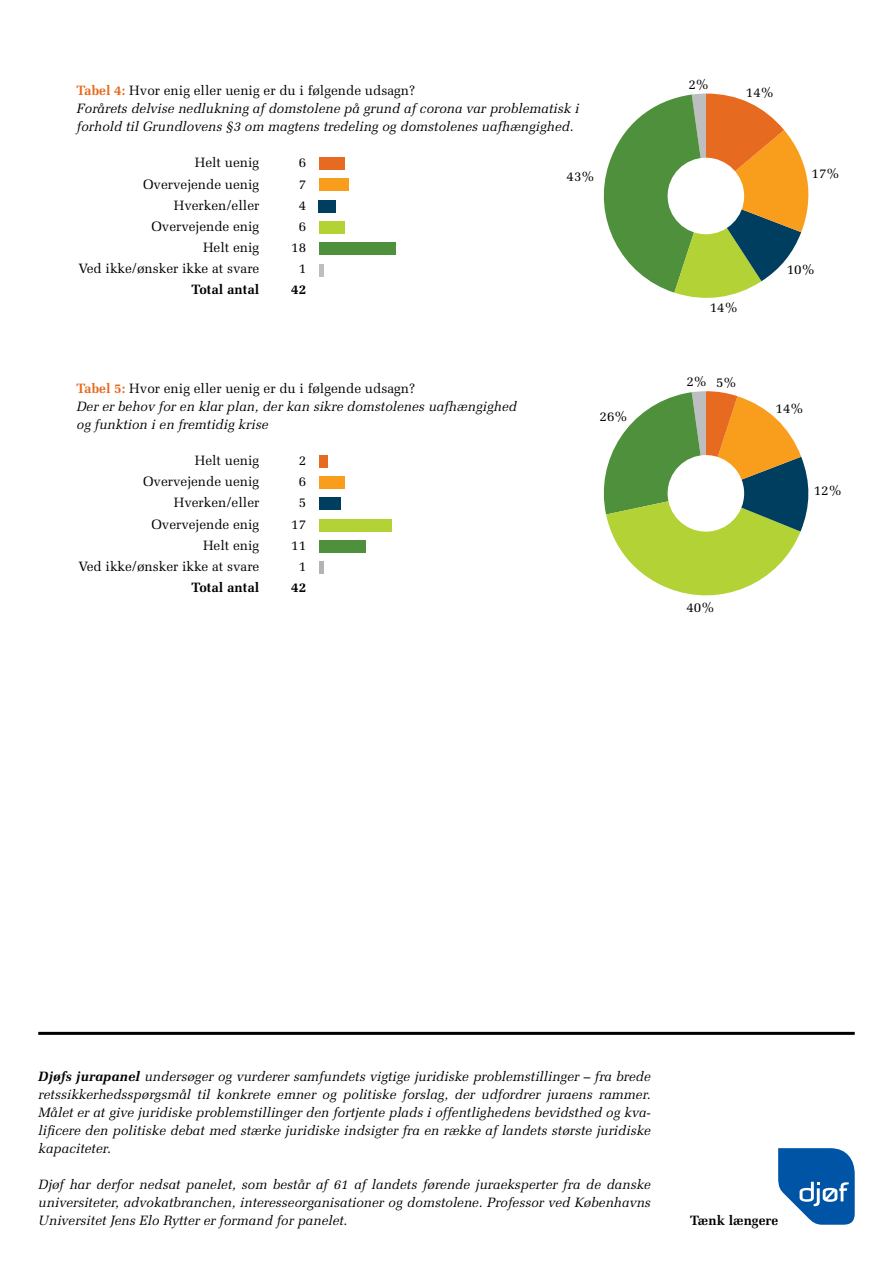
<style>
.page{position:relative;width:893px;height:1263px;background:#fff}
.page>*{position:absolute;margin:0;border:0;box-sizing:border-box;transform-origin:0 0}
.t1{font:italic 13.5px/18px "Melior LT Std";color:#000}
.t2{font:13.5px/21.1px "Melior LT Std";color:#000;text-align:right}
.t3{font:700 13.5px "Melior LT Std";color:#000}
.s1{font-weight:700;font-style:normal;color:#e66a1f}
.s2{font-style:normal}
.s3{font-weight:700}
</style>
<div class="page">
<svg style="left:603px;top:391px;width:206px;height:205px"></svg>
<svg style="left:603px;top:94px;width:206px;height:204px"></svg>
<div style="left:668px;top:158px;width:76px;height:76px;background:#fff;border-radius:50%"></div>
<div style="left:668px;top:455px;width:76px;height:77px;background:#fff;border-radius:50%"></div>
<div style="left:319px;top:455px;width:8px;height:13px;background:#e66a1f"></div>
<div style="left:319px;top:157px;width:25px;height:13px;background:#e66a1f"></div>
<div style="left:319px;top:476px;width:25px;height:13px;background:#f99d1c"></div>
<div style="left:319px;top:179px;width:30px;height:12px;background:#f99d1c"></div>
<div style="left:319px;top:497px;width:21px;height:13px;background:#003e60"></div>
<div style="left:319px;top:200px;width:17px;height:13px;background:#003e60"></div>
<hr style="left:319px;top:561px;width:4px;height:13px;background:#b3b3b3">
<hr style="left:319px;top:264px;width:4px;height:12px;background:#bcbec0">
<div style="left:319px;top:519px;width:72px;height:12px;background:#b3d235"></div>
<div style="left:319px;top:221px;width:25px;height:13px;background:#b3d235"></div>
<div style="left:319px;top:540px;width:47px;height:13px;background:#4f903c"></div>
<div style="left:319px;top:242px;width:76px;height:13px;background:#4f903c"></div>
<svg style="left:778px;top:1148px;width:77px;height:77px"></svg>
<hr style="left:38px;top:1032px;width:817px;height:3px;background:#000">
<p class="t1" style="left:77px;top:82px;width:504px"><span class="s1">Tabel 4:</span> <span class="s2">Hvor enig eller uenig er du i følgende udsagn?<br></span>Forårets delvise nedlukning af domstolene på grund af corona var problematisk i forhold til Grundlovens §3 om magtens tredeling og domstolenes uafhængighed.</p>
<p class="t2" style="left:78px;top:152px;width:183px">Helt uenig<br>Overvejende uenig<br>Hverken/eller<br>Overvejende enig<br>Helt enig<br>Ved ikke/ønsker ikke at svare</p>
<p class="t3" style="left:192px;top:282px;width:69px">Total antal</p>
<p class="t2" style="left:291px;top:152px;width:17px;text-align:center">6<br>7<br>4<br>6<br>18<br>1</p>
<p class="t3" style="left:291px;top:282px;width:17px">42</p>
<p class="t1" style="left:77px;top:379px;width:442px"><span class="s1">Tabel 5:</span> <span class="s2">Hvor enig eller uenig er du i følgende udsagn?<br></span>Der er behov for en klar plan, der kan sikre domstolenes uafhængighed og funktion i en fremtidig krise</p>
<p class="t2" style="left:78px;top:450px;width:183px">Helt uenig<br>Overvejende uenig<br>Hverken/eller<br>Overvejende enig<br>Helt enig<br>Ved ikke/ønsker ikke at svare</p>
<p class="t3" style="left:192px;top:579px;width:69px">Total antal</p>
<p class="t2" style="left:291px;top:450px;width:17px;text-align:center">2<br>6<br>5<br>17<br>11<br>1</p>
<p class="t3" style="left:291px;top:579px;width:17px">42</p>
<p class="t2" style="left:567px;top:166px;width:30px">43%</p>
<p class="t2" style="left:600px;top:406px;width:30px">26%</p>
<p class="t2" style="left:688px;top:74px;width:23px">2%</p>
<p class="t2" style="left:746px;top:82px;width:30px">14%</p>
<p class="t2" style="left:811px;top:163px;width:30px">17%</p>
<p class="t2" style="left:710px;top:297px;width:30px">14%</p>
<p class="t2" style="left:686px;top:371px;width:23px">2%</p>
<p class="t2" style="left:716px;top:372px;width:23px">5%</p>
<p class="t2" style="left:787px;top:259px;width:30px">10%</p>
<p class="t2" style="left:776px;top:398px;width:30px">14%</p>
<p class="t2" style="left:814px;top:480px;width:30px">12%</p>
<p class="t2" style="left:686px;top:597px;width:30px">40%</p>
<p class="t1" style="left:38px;top:1067px;width:614px;text-align:justify"><span class="s3">Djøfs jurapanel</span> undersøger og vurderer samfundets vigtige juridiske problemstillinger – fra brede retssikkerhedsspørgsmål til konkrete emner og politiske forslag, der udfordrer juraens rammer.<br>Målet er at give juridiske problemstillinger den fortjente plads i offentlighedens bevidsthed og kva&shy;lificere den politiske debat med stærke juridiske indsigter fra en række af landets største juridiske kapaciteter.</p>
<p class="t1" style="left:38px;top:1175px;width:614px;text-align:justify">Djøf har derfor nedsat panelet, som består af 61 af landets førende juraeksperter fra de danske universiteter, advokatbranchen, interesseorganisationer og domstolene. Professor ved Københavns Universitet Jens Elo Rytter er formand for panelet.</p>
<p class="t3" style="left:690px;top:1212px;width:90px">Tænk længere</p>
</div>
